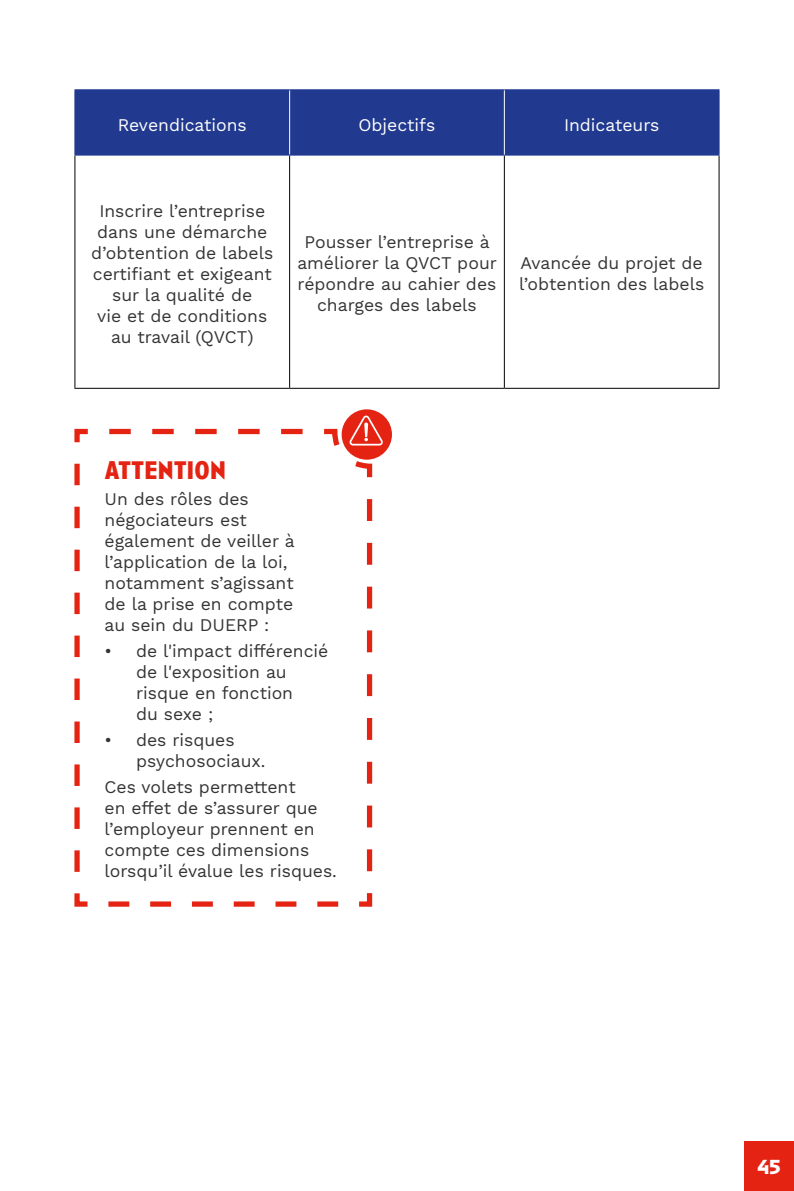
<style>
.page{position:relative;width:794px;height:1191px;background:#fff}
.page>*{position:absolute;margin:0;border:0;box-sizing:border-box;transform-origin:0 0}
.t1{font:700 26.25px "Anisette Pro";color:#e42313}
.t2{font:700 21px "Anisette Pro";color:#fff}
.t3{font:17.5px/21px "Work Sans";color:#353333}
.t4{font:17.5px "Work Sans";color:#fff}
</style>
<div class="page">
<div style="left:744px;top:1141px;width:50px;height:50px;background:#e42313"></div>
<div style="left:75px;top:90px;width:643px;height:65px;background:#213a8f"></div>
<hr style="left:74px;top:156px;width:1px;height:232px;background:#000">
<hr style="left:289px;top:156px;width:1px;height:232px;background:#000">
<hr style="left:504px;top:156px;width:1px;height:232px;background:#000">
<hr style="left:718px;top:156px;width:1px;height:232px;background:#000">
<hr style="left:74px;top:388px;width:216px;height:1px;background:#000">
<hr style="left:290px;top:388px;width:214px;height:1px;background:#000">
<hr style="left:504px;top:388px;width:215px;height:1px;background:#000">
<hr style="left:289px;top:90px;width:1px;height:65px;background:#fff">
<hr style="left:74px;top:89px;width:216px;height:1px;background:#213a8f">
<hr style="left:74px;top:90px;width:1px;height:65px;background:#213a8f">
<hr style="left:290px;top:89px;width:214px;height:1px;background:#213a8f">
<hr style="left:504px;top:89px;width:215px;height:1px;background:#213a8f">
<hr style="left:718px;top:90px;width:1px;height:65px;background:#213a8f">
<hr style="left:74px;top:155px;width:216px;height:1px;background:#213a8f">
<hr style="left:290px;top:155px;width:214px;height:1px;background:#213a8f">
<hr style="left:504px;top:155px;width:215px;height:1px;background:#213a8f">
<hr style="left:504px;top:90px;width:1px;height:65px;background:#fff">
<svg style="left:74px;top:428px;width:299px;height:479px"></svg>
<svg style="left:340px;top:409px;width:52px;height:52px"></svg>
<p class="t4" style="left:118px;top:114px;width:131px">Revendications</p>
<p class="t4" style="left:358px;top:114px;width:78px">Objectifs</p>
<p class="t4" style="left:564px;top:114px;width:97px">Indicateurs</p>
<p class="t3" style="left:91px;top:201px;width:184px;text-align:center">Inscrire l’entreprise dans une démarche d’obtention de labels certifiant et exigeant sur la qualité de<br>vie et de conditions au travail (QVCT)</p>
<p class="t3" style="left:297px;top:233px;width:201px;text-align:center">Pousser l’entreprise à améliorer la QVCT pour répondre au cahier des charges des labels</p>
<p class="t3" style="left:519px;top:254px;width:187px">Avancée du projet de l’obtention des labels</p>
<h1 class="t1" style="left:104px;top:451px;width:123px">ATTENTION</h1>
<p class="t3" style="left:104px;top:489px;width:192px">Un des rôles des négociateurs est également de veiller à l’application de la loi, notamment s’agissant de la prise en compte au sein du DUERP :</p>
<p class="t3" style="left:136px;top:641px;width:194px;text-indent:-32px">• de l'impact différencié de l'exposition au risque en fonction<br>du sexe ;</p>
<p class="t3" style="left:136px;top:730px;width:131px;text-indent:-32px">• des risques psychosociaux.</p>
<p class="t3" style="left:104px;top:777px;width:234px">Ces volets permettent<br>en effet de s’assurer que l’employeur prennent en compte ces dimensions lorsqu’il évalue les risques.</p>
<p class="t2" style="left:757px;top:1152px;width:25px">45</p>
</div>
